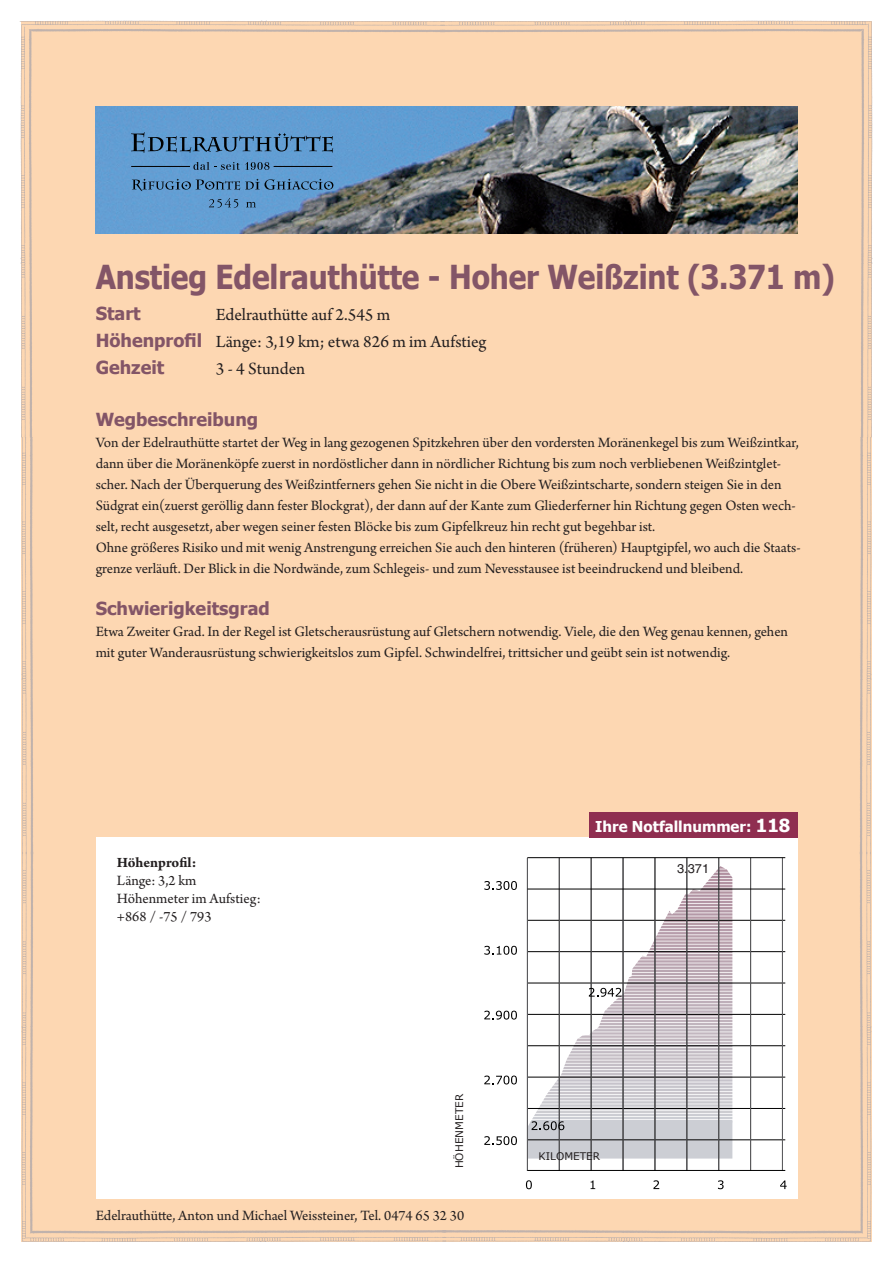
<style>
.page{position:relative;width:893px;height:1263px;background:#fff}
.page>*{position:absolute;margin:0;border:0;box-sizing:border-box;transform-origin:0 0}
.t1{font:700 33px "Tahoma";letter-spacing:-.005em;color:#835567;scale:.9 1}
.t2{font:18px/27px "Arno Pro";color:#231f20}
.t3{font:700 18px "Tahoma";color:#835567}
.t4{font:15px/21px "Arno Pro";color:#231f20}
.t5{font:700 15px "Tahoma";color:#fff}
.t6{font:700 15px "Arno Pro";letter-spacing:-.005em;color:#231f20}
.t7{font:12.75px "Helvetica";color:#231f20}
.t8{font:10.5px "Verdana";color:#231f20}
.s1{font-family:"Tahoma";font-weight:700;color:#835567}
.s2{font-size:18px}
</style>
<div class="page">
<div style="left:21px;top:21px;width:851px;height:1221px;background:#fdd7b2"></div>
<img style="left:96px;top:106px;width:701px;height:128px">
<div style="left:96px;top:838px;width:701px;height:361px;background:#fff"></div>
<svg style="left:131px;top:132px;width:202px;height:21px"></svg>
<svg style="left:132px;top:179px;width:201px;height:12px"></svg>
<hr style="left:131px;top:166px;width:59px;height:1px;background:#000">
<hr style="left:274px;top:166px;width:58px;height:1px;background:#000">
<svg style="left:209px;top:198px;width:29px;height:10px"></svg>
<svg style="left:246px;top:202px;width:10px;height:5px"></svg>
<svg style="left:193px;top:162px;width:76px;height:8px"></svg>
<svg style="left:632px;top:866px;width:100px;height:103px"></svg>
<hr style="left:632px;top:970px;width:100px;height:2px;background:#baa7b2">
<hr style="left:632px;top:973px;width:100px;height:2px;background:#baa7b2">
<hr style="left:527px;top:920px;width:258px;height:1px;background:#000">
<hr style="left:527px;top:951px;width:258px;height:1px;background:#000">
<hr style="left:527px;top:983px;width:258px;height:1px;background:#000">
<hr style="left:527px;top:1014px;width:258px;height:1px;background:#000">
<hr style="left:527px;top:1045px;width:258px;height:1px;background:#000">
<hr style="left:527px;top:1077px;width:258px;height:1px;background:#000">
<hr style="left:527px;top:1108px;width:258px;height:1px;background:#000">
<hr style="left:527px;top:1139px;width:258px;height:1px;background:#000">
<svg style="left:484px;top:1011px;width:33px;height:8px"></svg>
<svg style="left:484px;top:1075px;width:33px;height:9px"></svg>
<svg style="left:484px;top:1136px;width:33px;height:9px"></svg>
<svg style="left:526px;top:1180px;width:6px;height:9px"></svg>
<svg style="left:591px;top:1180px;width:4px;height:9px"></svg>
<svg style="left:653px;top:1180px;width:6px;height:9px"></svg>
<svg style="left:718px;top:1180px;width:6px;height:9px"></svg>
<svg style="left:780px;top:1180px;width:7px;height:9px"></svg>
<hr style="left:527px;top:858px;width:1px;height:313px;background:#606063">
<hr style="left:559px;top:858px;width:1px;height:313px;background:#606063">
<hr style="left:591px;top:858px;width:1px;height:313px;background:#606063">
<hr style="left:623px;top:858px;width:1px;height:313px;background:#606063">
<hr style="left:655px;top:858px;width:1px;height:313px;background:#606063">
<hr style="left:687px;top:858px;width:1px;height:313px;background:#606063">
<hr style="left:718px;top:858px;width:1px;height:313px;background:#606063">
<hr style="left:750px;top:858px;width:1px;height:313px;background:#606063">
<hr style="left:782px;top:858px;width:1px;height:313px;background:#606063">
<hr style="left:527px;top:1170px;width:258px;height:1px;background:#000">
<svg style="left:484px;top:946px;width:33px;height:9px"></svg>
<svg style="left:528px;top:976px;width:204px;height:182px"></svg>
<svg style="left:484px;top:881px;width:33px;height:9px"></svg>
<hr style="left:527px;top:857px;width:258px;height:1px;background:#000">
<hr style="left:527px;top:889px;width:258px;height:1px;background:#000">
<div style="left:589px;top:812px;width:208px;height:26px;background:#8f2e50"></div>
<img style="left:19px;top:21px;width:15px;height:1204px">
<img style="left:20px;top:20px;width:420px;height:17px">
<img style="left:440px;top:20px;width:415px;height:13px">
<img style="left:22px;top:1225px;width:420px;height:17px">
<img style="left:442px;top:1230px;width:413px;height:12px">
<img style="left:855px;top:21px;width:18px;height:1221px">
<h1 class="t1" style="left:96px;top:256px;width:823px">Anstieg Edelrauthütte - Hoher Weißzint (3.371 m)</h1>
<p class="t3" style="left:96px;top:302px;width:46px">Start</p>
<p class="t2" style="left:96px;top:302px;width:392px;text-indent:120px">Edelrauthütte auf 2.545 m<br><span class="s1">Höhenprofil</span> Länge: 3,19 km; etwa 826 m im Aufstieg</p>
<p class="t3" style="left:96px;top:356px;width:70px">Gehzeit</p>
<p class="t2" style="left:216px;top:356px;width:91px">3 - 4 Stunden</p>
<p class="t3" style="left:96px;top:408px;width:164px">Wegbeschreibung</p>
<p class="t4" style="left:96px;top:433px;width:707px">Von der Edelrauthütte startet der Weg in lang gezogenen Spitzkehren über den vordersten Moränenkegel bis zum Weißzintkar, dann über die Moränenköpfe zuerst in nordöstlicher dann in nördlicher Richtung bis zum noch verbliebenen Weißzintglet&shy;scher. Nach der Überquerung des Weißzintferners gehen Sie nicht in die Obere Weißzintscharte, sondern steigen Sie in den Südgrat ein(zuerst geröllig dann fester Blockgrat), der dann auf der Kante zum Gliederferner hin Richtung gegen Osten wech&shy;selt, recht ausgesetzt, aber wegen seiner festen Blöcke bis zum Gipfelkreuz hin recht gut begehbar ist.<br>Ohne größeres Risiko und mit wenig Anstrengung erreichen Sie auch den hinteren (früheren) Hauptgipfel, wo auch die Staats&shy;grenze verläuft. Der Blick in die Nordwände, zum Schlegeis- und zum Nevesstausee ist beeindruckend und bleibend.</p>
<p class="t3" style="left:96px;top:597px;width:176px">Schwierigkeitsgrad</p>
<p class="t4" style="left:96px;top:622px;width:694px">Etwa Zweiter Grad. In der Regel ist Gletscherausrüstung auf Gletschern notwendig. Viele, die den Weg genau kennen, gehen mit guter Wanderausrüstung schwierigkeitslos zum Gipfel. Schwindelfrei, trittsicher und geübt sein ist notwendig.</p>
<p class="t6" style="left:117px;top:854px;width:81px">Höhenprofil:</p>
<p class="t4" style="left:117px;top:872px;width:145px;line-height:18px">Länge: 3,2 km<br>Höhenmeter im Aufstieg: +868 / -75 / 793</p>
<p class="t8" style="left:452px;top:1168px;width:76px;rotate:-90deg">HÖHENMETER</p>
<p class="t4" style="left:96px;top:1206px;width:370px">Edelrauthütte, Anton und Michael Weissteiner, Tel. 0474 65 32 30</p>
<p class="t5" style="left:595px;top:817px;width:196px">Ihre Notfallnummer: <span class="s2">118</span></p>
<p class="t7" style="left:677px;top:861px;width:33px">3.371</p>
<p class="t8" style="left:539px;top:1150px;width:63px">KILOMETER</p>
</div>
